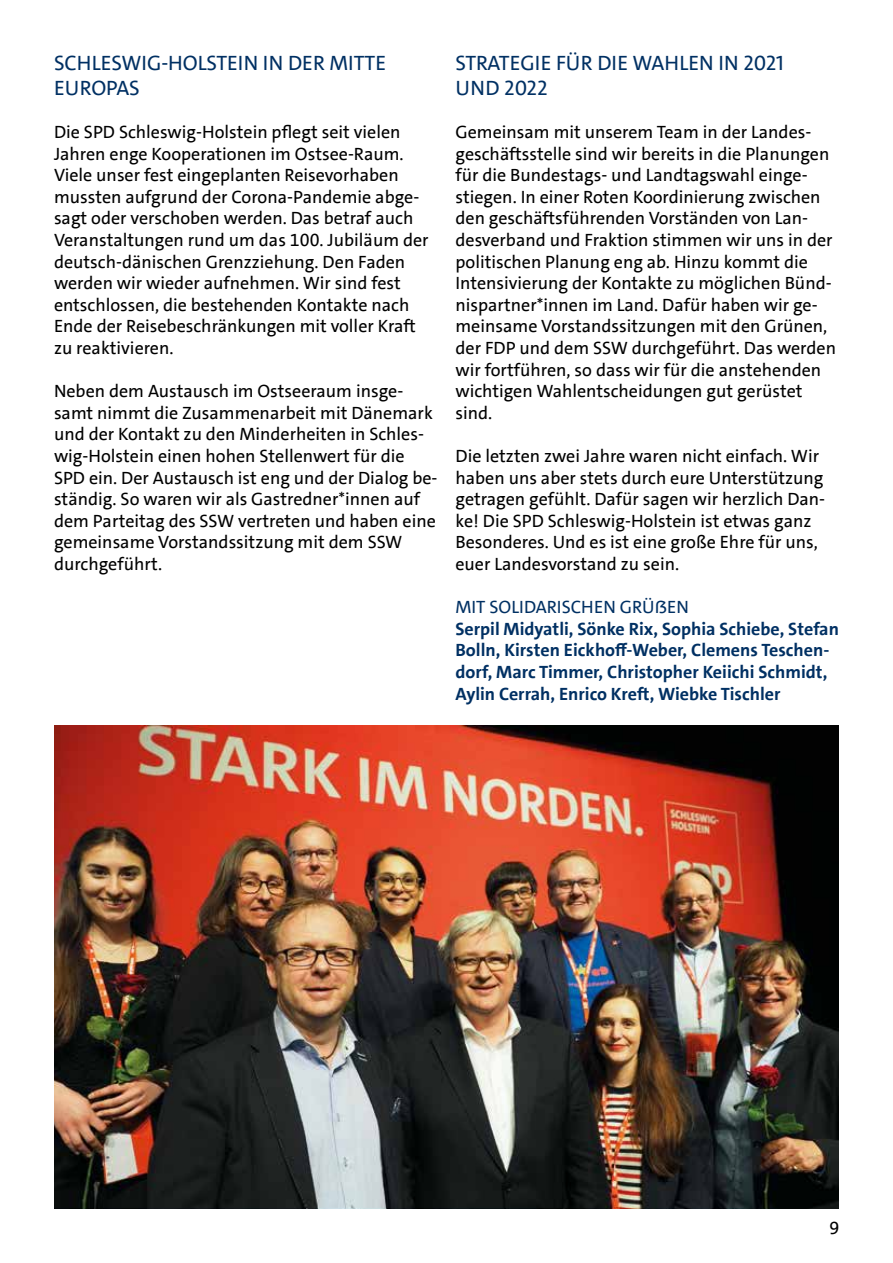
<style>
.page{position:relative;width:893px;height:1263px;background:#fff}
.page>*{position:absolute;margin:0;border:0;box-sizing:border-box;transform-origin:0 0}
.t1{font:21px/25.2px "SPD The Sans Versal";color:#003063}
.t2{font:18px/21.6px "SPD The Sans";color:#000}
.t3{font:700 18px/21.6px "SPD The Sans";color:#003063}
.t4{font:18px "SPD The Sans Versal";color:#003063}
</style>
<div class="page">
<img style="left:54px;top:725px;width:785px;height:484px">
<p class="t1" style="left:54px;top:50px;width:334px">SCHLESWIG-HOLSTEIN IN DER MITTE<br>EUROPAS</p>
<p class="t2" style="left:54px;top:121px;width:376px">Die SPD Schleswig-Holstein pflegt seit vielen Jahren enge Kooperationen im Ostsee-Raum.<br>Viele unser fest eingeplanten Reisevorhaben mussten aufgrund der Corona-Pandemie abge&shy;sagt oder verschoben werden. Das betraf auch Veranstaltungen rund um das 100. Jubiläum der deutsch-dänischen Grenzziehung. Den Faden werden wir wieder aufnehmen. Wir sind fest entschlossen, die bestehenden Kontakte nach Ende der Reisebeschränkungen mit voller Kraft zu reaktivieren.</p>
<p class="t2" style="left:54px;top:380px;width:385px">Neben dem Austausch im Ostseeraum insge&shy;samt nimmt die Zusammenarbeit mit Dänemark und der Kontakt zu den Minderheiten in Schles&shy;wig-Holstein einen hohen Stellenwert für die SPD ein. Der Austausch ist eng und der Dialog be&shy;ständig. So waren wir als Gastredner*innen auf dem Parteitag des SSW vertreten und haben eine gemeinsame Vorstandssitzung mit dem SSW durchgeführt.</p>
<p class="t1" style="left:455px;top:50px;width:330px">STRATEGIE FÜR DIE WAHLEN IN 2021<br>UND 2022</p>
<p class="t2" style="left:455px;top:121px;width:382px">Gemeinsam mit unserem Team in der Landes&shy;geschäftsstelle sind wir bereits in die Planungen für die Bundestags- und Landtagswahl einge&shy;stiegen. In einer Roten Koordinierung zwischen den geschäftsführenden Vorständen von Lan&shy;desverband und Fraktion stimmen wir uns in der politischen Planung eng ab. Hinzu kommt die Intensivierung der Kontakte zu möglichen Bünd&shy;nispartner*innen im Land. Dafür haben wir ge&shy;meinsame Vorstandssitzungen mit den Grünen, der FDP und dem SSW durchgeführt. Das werden wir fortführen, so dass wir für die anstehenden wichtigen Wahlentscheidungen gut gerüstet sind.</p>
<p class="t2" style="left:455px;top:445px;width:371px">Die letzten zwei Jahre waren nicht einfach. Wir haben uns aber stets durch eure Unterstützung getragen gefühlt. Dafür sagen wir herzlich Dan&shy;ke! Die SPD Schleswig-Holstein ist etwas ganz Besonderes. Und es ist eine große Ehre für uns, euer Landesvorstand zu sein.</p>
<p class="t4" style="left:455px;top:596px;width:235px">MIT SOLIDARISCHEN GRÜßEN</p>
<p class="t3" style="left:455px;top:618px;width:385px">Serpil Midyatli, Sönke Rix, Sophia Schiebe, Stefan Bolln, Kirsten Eickhoff-Weber, Clemens Teschen&shy;dorf, Marc Timmer, Christopher Keiichi Schmidt, Aylin Cerrah, Enrico Kreft, Wiebke Tischler</p>
<p class="t2" style="left:830px;top:1217px;width:11px">9</p>
</div>
